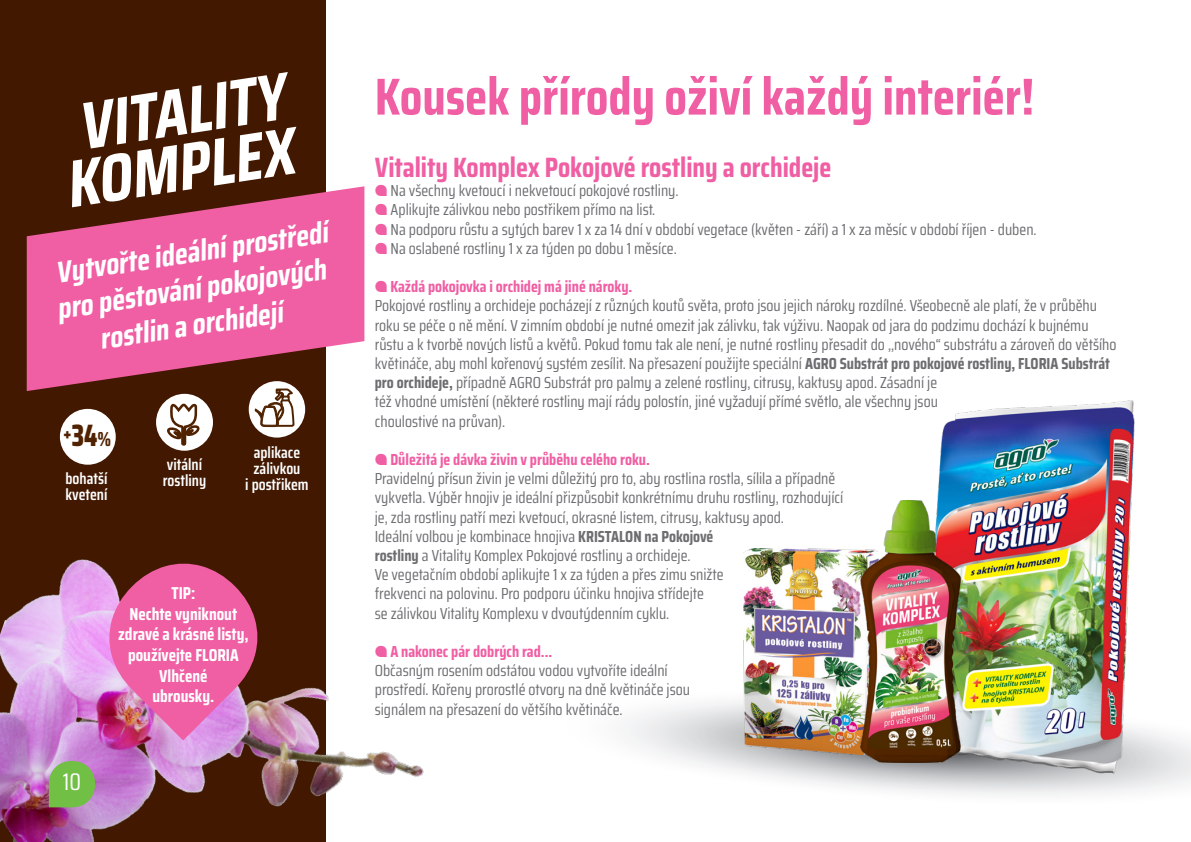
<style>
.page{position:relative;width:1191px;height:842px;background:#fff}
.page>*{position:absolute;margin:0;border:0;box-sizing:border-box;transform-origin:0 0}
.t1{font:700 52px "Saira Condensed";color:#f05ea3}
.t2{font:italic 700 30px/36px "Saira Condensed";color:#fff}
.t3{font:700 28px "Saira Condensed";color:#f05ea3}
.t4{font:24px "Saira Condensed";color:#fff}
.t5{font:800 20.2px "Saira Condensed";color:#502200;scale:.9 1}
.t6{font:700 17.2px/20.6px "Saira Condensed";color:#fff;text-align:center}
.t7{font:16px/19.2px "Saira Condensed";color:#6c6d70}
.t8{font:700 16px "Saira Condensed";color:#f05ea3}
.t9{font:600 16px "Saira Condensed";color:#fff}
.s1{font-size:31px}
.s2{color:#f05ea3}
.s3{font-weight:700}
</style>
<div class="page">
<img style="left:625px;top:702px;width:566px;height:93px">
<div style="left:0;top:0;width:326px;height:842px;background:#421800"></div>
<svg style="left:27px;top:186px;width:337px;height:205px;fill:#f05ea3"></svg>
<svg style="left:72px;top:72px;width:224px;height:135px"></svg>
<img style="left:0;top:559px;width:424px;height:283px">
<svg style="left:108px;top:563px;width:150px;height:177px;background:#d75e98"></svg>
<img style="left:921px;top:400px;width:214px;height:373px">
<img style="left:743px;top:548px;width:117px;height:206px">
<img style="left:860px;top:500px;width:102px;height:263px">
<div style="left:60px;top:409px;width:56px;height:56px;background:#fff;border-radius:50%"></div>
<div style="left:156px;top:394px;width:57px;height:57px;background:#fff;border-radius:50%"></div>
<svg style="left:162px;top:401px;width:39px;height:46px"></svg>
<div style="left:249px;top:381px;width:56px;height:57px;background:#fff;border-radius:50%"></div>
<svg style="left:255px;top:387px;width:40px;height:41px"></svg>
<svg style="left:49px;top:761px;width:46px;height:46px;background:#7eb959"></svg>
<p class="t2" style="left:49px;top:254px;width:280px;rotate:-8deg">Vytvořte ideální prostředí pro pěstování pokojových</p>
<p class="t2" style="left:97px;top:320px;width:186px;rotate:-8deg">rostlin a orchidejí</p>
<p class="t5" style="left:63px;top:420px;width:55px">+<span class="s1">34</span>%</p>
<p class="t9" style="left:65px;top:467px;width:43px">bohatší</p>
<p class="t9" style="left:66px;top:483px;width:43px">kvetení</p>
<p class="t9" style="left:167px;top:453px;width:37px">vitální</p>
<p class="t9" style="left:163px;top:469px;width:45px">rostliny</p>
<p class="t9" style="left:254px;top:440px;width:48px">aplikace</p>
<p class="t9" style="left:253px;top:456px;width:49px">zálivkou</p>
<p class="t9" style="left:245px;top:472px;width:65px">i postřikem</p>
<p class="t4" style="left:63px;top:764px;width:20px">10</p>
<p class="t6" style="left:129px;top:582px;width:109px">TIP:<br>Nechte vyniknout</p>
<p class="t6" style="left:118px;top:624px;width:132px">zdravé a krásné listy,</p>
<p class="t6" style="left:128px;top:645px;width:112px">používejte FLORIA</p>
<p class="t6" style="left:159px;top:665px;width:50px">Vlhčené</p>
<p class="t6" style="left:152px;top:686px;width:63px">ubrousky.</p>
<p class="t1" style="left:375px;top:57px;width:661px">Kousek přírody oživí každý interiér!</p>
<p class="t3" style="left:375px;top:146px;width:458px">Vitality Komplex Pokojové rostliny a orchideje</p>
<p class="t7" style="left:375px;top:181px;width:305px"><span class="s2">q</span> Na všechny kvetoucí i nekvetoucí pokojové rostliny.</p>
<p class="t7" style="left:375px;top:200px;width:282px"><span class="s2">q</span> Aplikujte zálivkou nebo postřikem přímo na list.</p>
<p class="t7" style="left:375px;top:219px;width:663px"><span class="s2">q</span> Na podporu růstu a sytých barev 1 x za 14 dní v období vegetace (květen - září) a 1 x za měsíc v období říjen - duben.</p>
<p class="t7" style="left:375px;top:238px;width:303px"><span class="s2">q</span> Na oslabené rostliny 1 x za týden po dobu 1 měsíce.</p>
<p class="t8" style="left:375px;top:274px;width:259px">q Každá pokojovka i orchidej má jiné nároky.</p>
<p class="t7" style="left:375px;top:296px;width:743px">Pokojové rostliny a orchideje pocházejí z různých koutů světa, proto jsou jejich nároky rozdílné. Všeobecně ale platí, že v průběhu roku se péče o ně mění. V zimním období je nutné omezit jak zálivku, tak výživu. Naopak od jara do podzimu dochází k bujnému růstu a k tvorbě nových listů a květů. Pokud tomu tak ale není, je nutné rostliny přesadit do ,,nového“ substrátu a zároveň do většího květináče, aby mohl kořenový systém zesílit. Na přesazení použijte speciální <span class="s3">AGRO Substrát pro pokojové rostliny, FLORIA Substrát pro orchideje,</span> případně AGRO Substrát pro palmy a zelené rostliny, citrusy, kaktusy apod. Zásadní je<br>též vhodné umístění (některé rostliny mají rády polostín, jiné vyžadují přímé světlo, ale všechny jsou<br>choulostivé na průvan).</p>
<p class="t8" style="left:375px;top:447px;width:277px">q Důležitá je dávka živin v průběhu celého roku.</p>
<p class="t7" style="left:375px;top:469px;width:470px">Pravidelný přísun živin je velmi důležitý pro to, aby rostlina rostla, sílila a případně vykvetla. Výběr hnojiv je ideální přizpůsobit konkrétnímu druhu rostliny, rozhodující je, zda rostliny patří mezi kvetoucí, okrasné listem, citrusy, kaktusy apod.</p>
<p class="t7" style="left:375px;top:526px;width:340px">Ideální volbou je kombinace hnojiva <span class="s3">KRISTALON na Pokojové</span></p>
<p class="t7" style="left:375px;top:545px;width:317px"><span class="s3">rostliny</span> a Vitality Komplex Pokojové rostliny a orchideje.</p>
<p class="t7" style="left:375px;top:565px;width:350px">Ve vegetačním období aplikujte 1 x za týden a přes zimu snižte frekvenci na polovinu. Pro podporu účinku hnojiva střídejte</p>
<p class="t7" style="left:375px;top:603px;width:296px">se zálivkou Vitality Komplexu v dvoutýdenním cyklu.</p>
<p class="t8" style="left:375px;top:639px;width:179px">q A nakonec pár dobrých rad...</p>
<p class="t7" style="left:375px;top:661px;width:317px">Občasným rosením odstátou vodou vytvoříte ideální prostředí. Kořeny prorostlé otvory na dně květináče jsou signálem na přesazení do většího květináče.</p>
</div>
